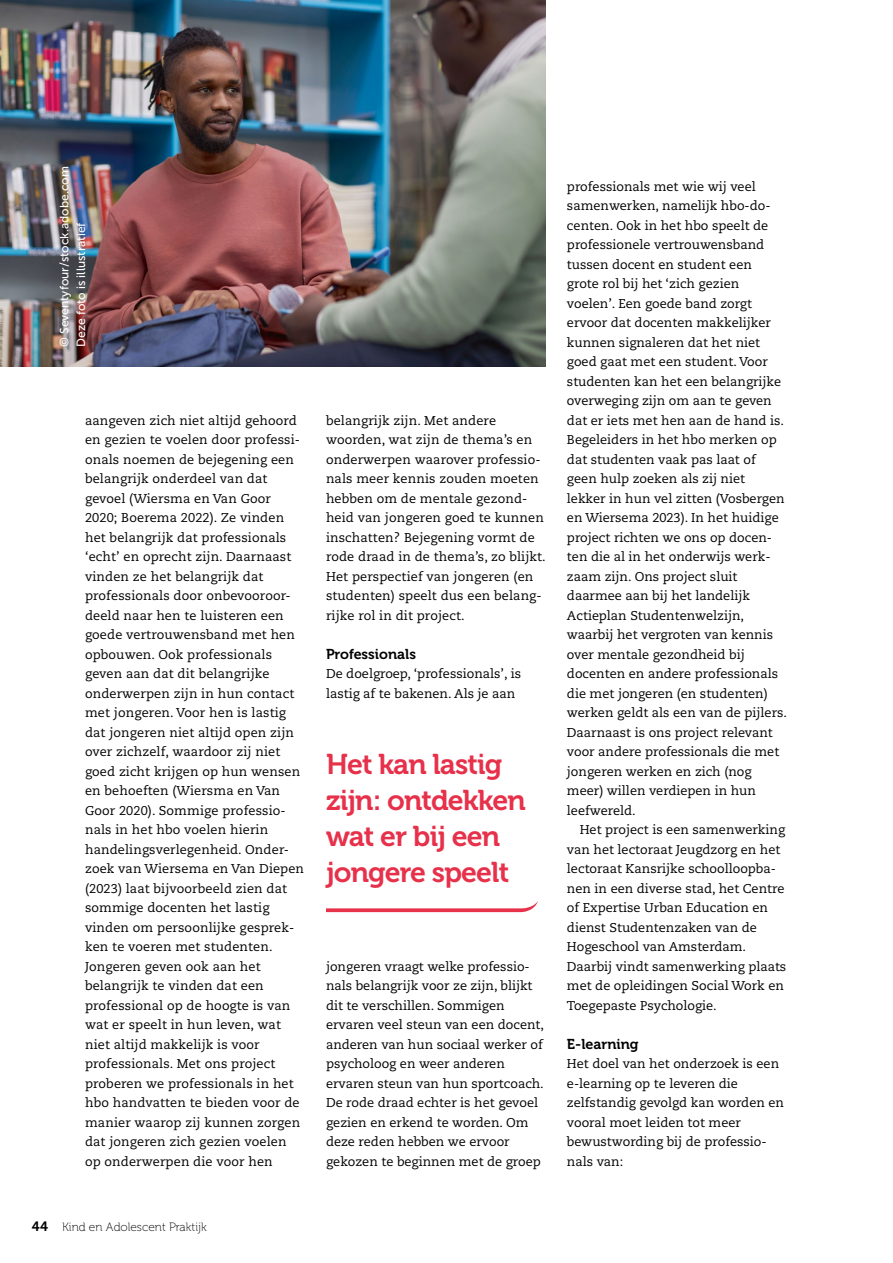
<style>
.page{position:relative;width:893px;height:1263px;background:#fff}
.page>*{position:absolute;margin:0;border:0;box-sizing:border-box;transform-origin:0 0}
.Eyecatcher_x{font:28.5px/36px "Museo 700";letter-spacing:-.03em;color:#e7314b}
.SectionHeading_1_x{font:14.25px "Museo 700";color:#000}
.Para_x{font:12.75px/19.5px "Caecilia LT Std";color:#000}
.Para_indend{font:12.75px/19.5px "Caecilia LT Std";color:#000}
.Image_Source_x{font:12px "Museo Sans 500";color:#fff}
.t1{font:12px "Museo 100";color:#000}
.s1{font-family:"Museo 700";font-size:13.5px}
</style>
<div class="page">
<svg style="left:326px;top:901px;width:212px;height:11px"></svg>
<img style="left:0;top:0;width:546px;height:366px">
<p class="Image_Source_x" style="left:58px;top:347px;width:182px;rotate:-90deg">© Seventyfour/stock.adobe.com</p>
<p class="Image_Source_x" style="left:74px;top:347px;width:126px;rotate:-90deg">Deze foto is illustratief</p>
<p class="Para_x" style="left:85px;top:411px;width:221px">aangeven zich niet altijd gehoord en gezien te voelen door professi&shy;onals noemen de bejegening een belangrijk onderdeel van dat gevoel (Wiersma en Van Goor<br>2020; Boerema 2022). Ze vinden het belangrijk dat professionals ‘echt’ en oprecht zijn. Daarnaast vinden ze het belangrijk dat professionals door onbevooroor&shy;deeld naar hen te luisteren een goede vertrouwensband met hen opbouwen. Ook professionals geven aan dat dit belangrijke onderwerpen zijn in hun contact met jongeren. Voor hen is lastig dat jongeren niet altijd open zijn over zichzelf, waardoor zij niet goed zicht krijgen op hun wensen en behoeften (Wiersma en Van<br>Goor 2020). Sommige professio&shy;nals in het hbo voelen hierin handelingsverlegenheid. Onder&shy;zoek van Wiersema en Van Diepen (2023) laat bijvoorbeeld zien dat sommige docenten het lastig vinden om persoonlijke gesprek&shy;ken te voeren met studenten.<br>Jongeren geven ook aan het belangrijk te vinden dat een professional op de hoogte is van wat er speelt in hun leven, wat niet altijd makkelijk is voor professionals. Met ons project proberen we professionals in het hbo handvatten te bieden voor de manier waarop zij kunnen zorgen dat jongeren zich gezien voelen op onderwerpen die voor hen</p>
<p class="t1" style="left:32px;top:1220px;width:176px"><span class="s1">44</span> Kind en Adolescent Praktijk</p>
<p class="Para_x" style="left:326px;top:411px;width:221px">belangrijk zijn. Met andere woorden, wat zijn de thema’s en onderwerpen waarover professio&shy;nals meer kennis zouden moeten hebben om de mentale gezond&shy;heid van jongeren goed te kunnen inschatten? Bejegening vormt de rode draad in de thema’s, zo blijkt.<br>Het perspectief van jongeren (en studenten) speelt dus een belang&shy;rijke rol in dit project.</p>
<p class="SectionHeading_1_x" style="left:326px;top:646px;width:92px">Professionals</p>
<p class="Para_x" style="left:326px;top:664px;width:197px">De doelgroep, ‘professionals’, is lastig af te bakenen. Als je aan</p>
<p class="Eyecatcher_x" style="left:326px;top:747px;width:201px">Het kan lastig zijn: ontdekken wat er bij een jongere speelt</p>
<p class="Para_x" style="left:326px;top:957px;width:220px">jongeren vraagt welke professio&shy;nals belangrijk voor ze zijn, blijkt dit te verschillen. Sommigen ervaren veel steun van een docent, anderen van hun sociaal werker of psycholoog en weer anderen ervaren steun van hun sportcoach.<br>De rode draad echter is het gevoel gezien en erkend te worden. Om deze reden hebben we ervoor gekozen te beginnen met de groep</p>
<p class="Para_x" style="left:567px;top:177px;width:222px">professionals met wie wij veel samenwerken, namelijk hbo-do&shy;centen. Ook in het hbo speelt de professionele vertrouwensband tussen docent en student een grote rol bij het ‘zich gezien voelen’. Een goede band zorgt ervoor dat docenten makkelijker kunnen signaleren dat het niet goed gaat met een student. Voor studenten kan het een belangrijke overweging zijn om aan te geven dat er iets met hen aan de hand is.<br>Begeleiders in het hbo merken op dat studenten vaak pas laat of geen hulp zoeken als zij niet lekker in hun vel zitten (Vosbergen en Wiersema 2023). In het huidige project richten we ons op docen&shy;ten die al in het onderwijs werk&shy;zaam zijn. Ons project sluit daarmee aan bij het landelijk<br>Actieplan Studentenwelzijn, waarbij het vergroten van kennis over mentale gezondheid bij docenten en andere professionals die met jongeren (en studenten) werken geldt als een van de pijlers.<br>Daarnaast is ons project relevant voor andere professionals die met jongeren werken en zich (nog meer) willen verdiepen in hun leefwereld.</p>
<p class="Para_indend" style="left:567px;top:820px;width:221px;text-indent:13px">Het project is een samenwerking van het lectoraat Jeugdzorg en het lectoraat Kansrijke schoolloopba&shy;nen in een diverse stad, het Centre of Expertise Urban Education en dienst Studentenzaken van de<br>Hogeschool van Amsterdam.<br>Daarbij vindt samenwerking plaats met de opleidingen Social Work en<br>Toegepaste Psychologie.</p>
<p class="SectionHeading_1_x" style="left:567px;top:1036px;width:73px">E-learning</p>
<p class="Para_x" style="left:567px;top:1054px;width:219px">Het doel van het onderzoek is een e-learning op te leveren die zelfstandig gevolgd kan worden en vooral moet leiden tot meer bewustwording bij de professio&shy;nals van:</p>
</div>
